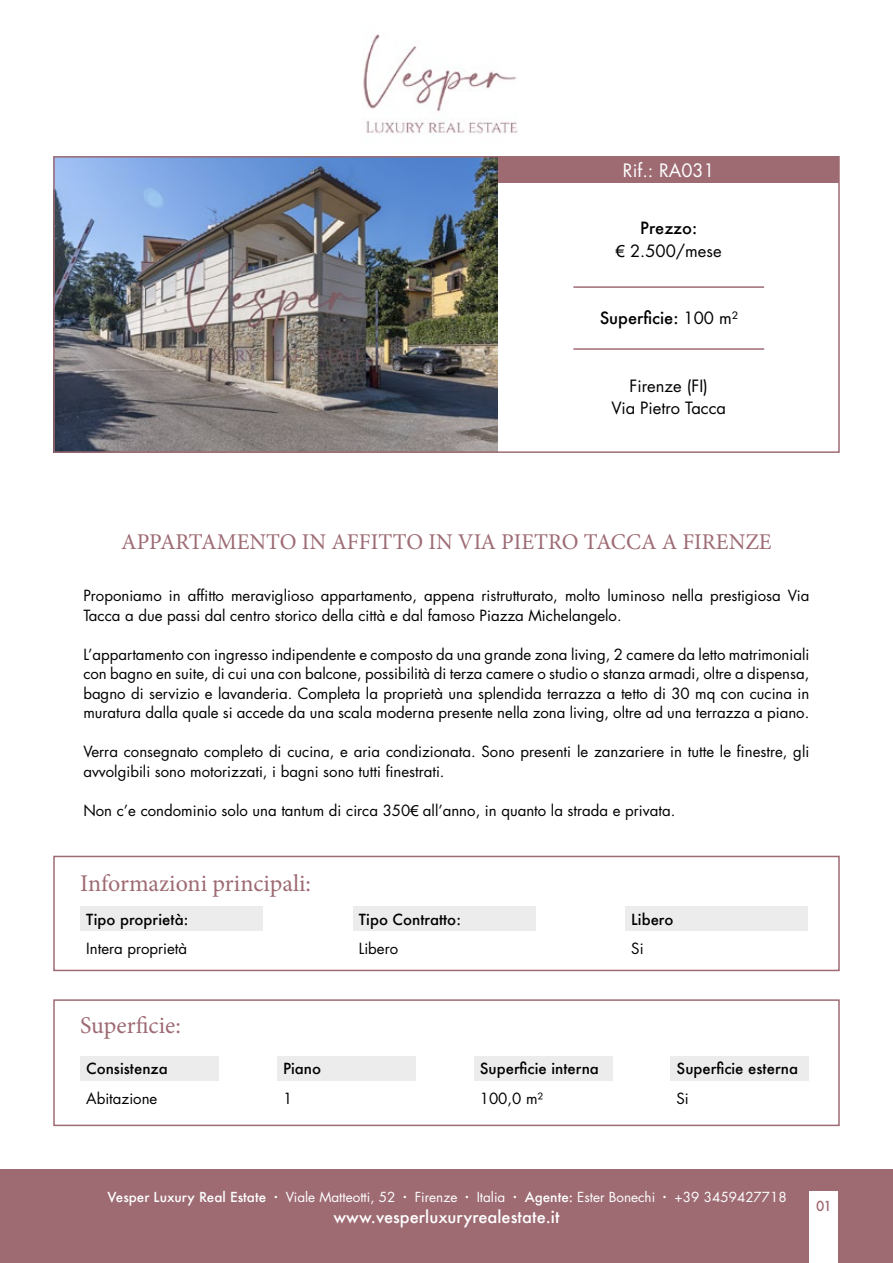
<style>
.page{position:relative;width:893px;height:1263px;background:#fff}
.page>*{position:absolute;margin:0;border:0;box-sizing:border-box;transform-origin:0 0}
.t1{font:24px "Minion Pro";color:#9e6b73}
.t2{font:22.5px "Minion Pro";color:#9e6b73}
.t3{font:18px "Futura";color:#fff}
.t4{font:16.5px/22.5px "Futura";color:#000;text-align:center}
.t5{font:500 16.5px "Futura";color:#fff}
.t6{font:500 16.5px "Futura";color:#000}
.t7{font:15px/19.5px "Futura";color:#000}
.t8{font:500 15px "Futura";color:#000}
.t9{font:13.5px "Futura";color:#fff}
.t10{font:500 13.5px "Futura";color:#9e6b73}
.s1{font-weight:500}
.s2{font-family:"Arial"}
.s3{font-weight:400}
.s4{font-family:"Typo Graphica"}
</style>
<div class="page">
<div style="left:0;top:1169px;width:893px;height:94px;background:#9e6b73"></div>
<div style="left:810px;top:1191px;width:28px;height:72px;background:#fff"></div>
<img style="left:56px;top:159px;width:441px;height:291px">
<div style="left:53px;top:156px;width:787px;height:297px;border:2px solid #9e6b73"></div>
<div style="left:53px;top:999px;width:787px;height:127px;border:2px solid #9e6b73"></div>
<div style="left:53px;top:856px;width:787px;height:115px;border:2px solid #9e6b73"></div>
<div style="left:80px;top:1056px;width:139px;height:24px;background:#ececec"></div>
<div style="left:277px;top:1056px;width:138px;height:24px;background:#ececec"></div>
<div style="left:474px;top:1056px;width:138px;height:24px;background:#ececec"></div>
<div style="left:671px;top:1056px;width:138px;height:24px;background:#ececec"></div>
<img style="left:363px;top:34px;width:155px;height:100px">
<div style="left:499px;top:156px;width:340px;height:27px;background:#9e6b73"></div>
<hr style="left:573px;top:286px;width:191px;height:2px;background:#9e6b73">
<hr style="left:573px;top:348px;width:191px;height:2px;background:#9e6b73">
<div style="left:80px;top:907px;width:183px;height:24px;background:#ececec"></div>
<div style="left:353px;top:907px;width:182px;height:24px;background:#ececec"></div>
<div style="left:625px;top:907px;width:183px;height:24px;background:#ececec"></div>
<p class="t3" style="left:623px;top:157px;width:93px">Rif.: RA031</p>
<p class="t4" style="left:616px;top:217px;width:107px"><span class="s1">Prezzo:<br></span><span class="s2">€</span> 2.500/mese</p>
<p class="t6" style="left:600px;top:307px;width:140px">Superficie: <span class="s3">100 m²</span></p>
<p class="t4" style="left:611px;top:374px;width:116px">Firenze (FI)<br>Via Pietro Tacca</p>
<h2 class="t2" style="left:121px;top:527px;width:652px">APPARTAMENTO IN AFFITTO IN VIA PIETRO TACCA A FIRENZE</h2>
<p class="t7" style="left:83px;top:586px;width:728px">Proponiamo in affitto meraviglioso appartamento, appena ristrutturato, molto luminoso nella prestigiosa Via<br>Tacca a due passi dal centro storico della città e dal famoso Piazza Michelangelo.</p>
<p class="t7" style="left:83px;top:644px;width:728px;text-align:justify">L’appartamento con ingresso indipendente e composto da una grande zona living, 2 camere da letto matrimoniali con bagno en suite, di cui una con balcone, possibilità di terza camere o studio o stanza armadi, oltre a dispensa, bagno di servizio e lavanderia. Completa la proprietà una splendida terrazza a tetto di 30 mq con cucina in muratura dalla quale si accede da una scala moderna presente nella zona living, oltre ad una terrazza a piano.</p>
<p class="t7" style="left:83px;top:742px;width:727px">Verra consegnato completo di cucina, e aria condizionata. Sono presenti le zanzariere in tutte le finestre, gli avvolgibili sono motorizzati, i bagni sono tutti finestrati.</p>
<p class="t7" style="left:83px;top:800px;width:593px">Non c’e condominio solo una tantum di circa 350<span class="s2">€</span> all’anno, in quanto la strada e privata.</p>
<h1 class="t1" style="left:80px;top:867px;width:232px">Informazioni principali:</h1>
<p class="t8" style="left:86px;top:909px;width:104px">Tipo proprietà:</p>
<p class="t7" style="left:86px;top:939px;width:102px">Intera proprietà</p>
<h1 class="t1" style="left:80px;top:1009px;width:102px">Superficie:</h1>
<p class="t8" style="left:86px;top:1058px;width:83px">Consistenza</p>
<p class="t7" style="left:86px;top:1088px;width:73px">Abitazione</p>
<p class="t8" style="left:283px;top:1058px;width:40px">Piano</p>
<p class="t7" style="left:283px;top:1088px;width:11px">1</p>
<p class="t8" style="left:359px;top:909px;width:104px">Tipo Contratto:</p>
<p class="t7" style="left:359px;top:939px;width:41px">Libero</p>
<p class="t8" style="left:631px;top:909px;width:44px">Libero</p>
<p class="t7" style="left:631px;top:939px;width:14px">Si</p>
<p class="t8" style="left:480px;top:1058px;width:121px">Superficie interna</p>
<p class="t7" style="left:480px;top:1088px;width:65px">100,0 m²</p>
<p class="t8" style="left:677px;top:1058px;width:123px">Superficie esterna</p>
<p class="t7" style="left:677px;top:1088px;width:14px">Si</p>
<p class="t9" style="left:108px;top:1188px;width:681px"><span class="s1">Vesper Luxury Real Estate</span> <span class="s4">·</span> Viale Matteotti, 52 <span class="s4">·</span> Firenze <span class="s4">·</span> Italia <span class="s4">·</span> <span class="s1">Agente:</span> Ester Bonechi <span class="s4">·</span> +39 3459427718</p>
<p class="t5" style="left:333px;top:1205px;width:228px">www.vesperluxuryrealestate.it</p>
<p class="t10" style="left:816px;top:1197px;width:17px">01</p>
</div>
